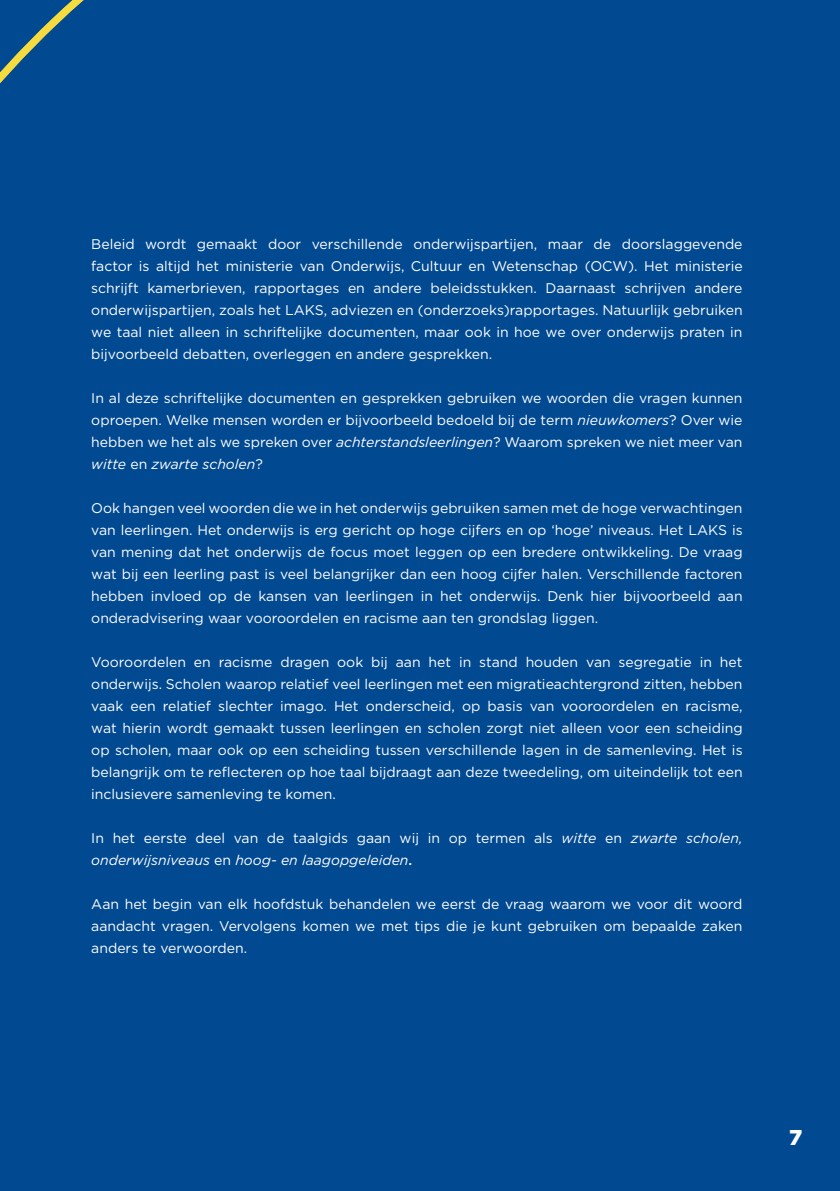
<style>
.page{position:relative;width:840px;height:1191px;background:#fff}
.page>*{position:absolute;margin:0;border:0;box-sizing:border-box;transform-origin:0 0}
.t1{font:900 21.4px "Gotham";color:#fff}
.t2{font:14px/22px "Gotham";color:#fff;text-align:justify}
.t3{font:italic 14px/22px "Gotham";color:#fff}
.s1{font-style:italic}
.s2{font-style:normal}
.s3{font-weight:500;font-style:normal}
</style>
<div class="page">
<div style="left:0;top:0;width:839px;height:1191px;background:#014991"></div>
<p class="t2" style="left:91px;top:233px;width:652px">Beleid wordt gemaakt door verschillende onderwijspartijen, maar de doorslaggevende factor is altijd het ministerie van Onderwijs, Cultuur en Wetenschap (OCW). Het ministerie schrijft kamerbrieven, rapportages en andere beleidsstukken. Daarnaast schrijven andere onderwijspartijen, zoals het LAKS, adviezen en (onderzoeks)rapportages. Natuurlijk gebruiken we taal niet alleen in schriftelijke documenten, maar ook in hoe we over onderwijs praten in bijvoorbeeld debatten, overleggen en andere gesprekken.</p>
<p class="t2" style="left:91px;top:387px;width:652px">In al deze schriftelijke documenten en gesprekken gebruiken we woorden die vragen kunnen oproepen. Welke mensen worden er bijvoorbeeld bedoeld bij de term <span class="s1">nieuwkomers</span>? Over wie hebben we het als we spreken over <span class="s1">achterstandsleerlingen</span>? Waarom spreken we niet meer van <span class="s1">witte</span> en <span class="s1">zwarte scholen</span>?</p>
<p class="t2" style="left:91px;top:497px;width:652px">Ook hangen veel woorden die we in het onderwijs gebruiken samen met de hoge verwachtingen van leerlingen. Het onderwijs is erg gericht op hoge cijfers en op ‘hoge’ niveaus. Het LAKS is van mening dat het onderwijs de focus moet leggen op een bredere ontwikkeling. De vraag wat bij een leerling past is veel belangrijker dan een hoog cijfer halen. Verschillende factoren hebben invloed op de kansen van leerlingen in het onderwijs. Denk hier bijvoorbeeld aan onderadvisering waar vooroordelen en racisme aan ten grondslag liggen.</p>
<p class="t2" style="left:91px;top:651px;width:652px">Vooroordelen en racisme dragen ook bij aan het in stand houden van segregatie in het onderwijs. Scholen waarop relatief veel leerlingen met een migratieachtergrond zitten, hebben vaak een relatief slechter imago. Het onderscheid, op basis van vooroordelen en racisme, wat hierin wordt gemaakt tussen leerlingen en scholen zorgt niet alleen voor een scheiding op scholen, maar ook op een scheiding tussen verschillende lagen in de samenleving. Het is belangrijk om te reflecteren op hoe taal bijdraagt aan deze tweedeling, om uiteindelijk tot een inclusievere samenleving te komen.</p>
<p class="t3" style="left:91px;top:827px;width:652px"><span class="s2">In het eerste deel van de taalgids gaan wij in op termen als</span> witte <span class="s2">en</span> zwarte scholen, onderwijsniveaus <span class="s2">en</span> hoog- en laagopgeleiden<span class="s3">.</span></p>
<p class="t2" style="left:91px;top:893px;width:652px">Aan het begin van elk hoofdstuk behandelen we eerst de vraag waarom we voor dit woord aandacht vragen. Vervolgens komen we met tips die je kunt gebruiken om bepaalde zaken anders te verwoorden.</p>
<h1 class="t1" style="left:788px;top:1122px;width:15px">7</h1>
</div>
